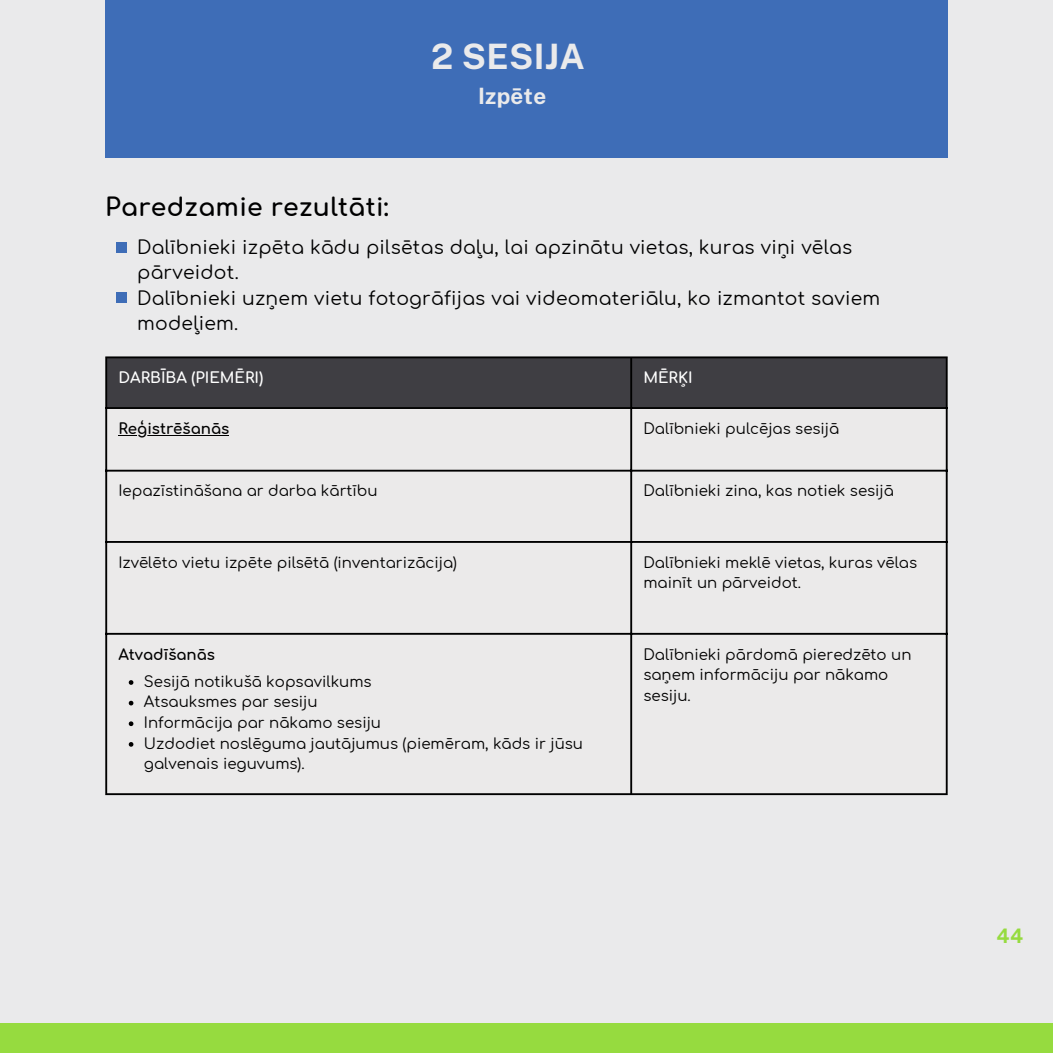
<style>
.page{position:relative;width:1053px;height:1053px;background:#fff}
.page>*{position:absolute;margin:0;border:0;box-sizing:border-box;transform-origin:0 0}
.t1{font:700 35px "Public Sans";letter-spacing:.015em;color:#eaeaeb}
.t2{font:700 25px "Comfortaa";letter-spacing:.015em;color:#000}
.t3{font:700 22.5px "Public Sans";letter-spacing:.015em;color:#eaeaeb}
.t4{font:700 20px "Public Sans";color:#96db3f}
.t5{font:18.75px/25.2px "Comfortaa";letter-spacing:.015em;color:#000}
.t6{font:15px/20.6px "Comfortaa";color:#000}
.t7{font:700 15px "Comfortaa";color:#000}
.t8{font:700 15px "Comfortaa";color:#fff}
</style>
<div class="page">
<div style="left:0;top:0;width:1052px;height:1053px;background:#eaeaeb"></div>
<div style="left:0;top:1023px;width:1052px;height:30px;background:#96db3f"></div>
<div style="left:105px;top:0;width:842px;height:158px;background:#3e6db7"></div>
<div style="left:107px;top:358px;width:838px;height:49px;background:#3f3e43"></div>
<svg style="left:107px;top:409px;width:838px;height:384px"></svg>
<hr style="left:118px;top:435px;width:111px;height:1px;background:#000">
<svg style="left:129px;top:680px;width:4px;height:5px"></svg>
<svg style="left:129px;top:701px;width:4px;height:4px"></svg>
<svg style="left:129px;top:721px;width:4px;height:5px"></svg>
<svg style="left:129px;top:742px;width:4px;height:5px"></svg>
<hr style="left:105px;top:358px;width:2px;height:435px;background:#000">
<hr style="left:630px;top:358px;width:2px;height:435px;background:#000">
<hr style="left:945px;top:358px;width:2px;height:435px;background:#000">
<hr style="left:105px;top:356px;width:842px;height:2px;background:#000">
<hr style="left:105px;top:407px;width:842px;height:2px;background:#000">
<hr style="left:105px;top:470px;width:842px;height:2px;background:#000">
<hr style="left:105px;top:541px;width:842px;height:2px;background:#000">
<hr style="left:105px;top:633px;width:842px;height:2px;background:#000">
<hr style="left:105px;top:793px;width:842px;height:2px;background:#000">
<div style="left:117px;top:243px;width:10px;height:10px;background:#3e6db7"></div>
<div style="left:117px;top:293px;width:10px;height:10px;background:#3e6db7"></div>
<h1 class="t1" style="left:431px;top:35px;width:155px">2 SESIJA</h1>
<h3 class="t3" style="left:478px;top:83px;width:70px">Izpēte</h3>
<h2 class="t2" style="left:105px;top:194px;width:285px">Paredzamie rezultāti:</h2>
<p class="t5" style="left:137px;top:235px;width:744px">Dalībnieki izpēta kādu pilsētas daļu, lai apzinātu vietas, kuras viņi vēlas pārveidot.<br>Dalībnieki uzņem vietu fotogrāfijas vai videomateriālu, ko izmantot saviem modeļiem.</p>
<p class="t8" style="left:118px;top:370px;width:146px">DARBĪBA (PIEMĒRI)</p>
<p class="t8" style="left:643px;top:370px;width:51px">MĒRĶI</p>
<p class="t7" style="left:118px;top:420px;width:112px">Reģistrēšanās</p>
<p class="t6" style="left:643px;top:418px;width:197px">Dalībnieki pulcējas sesijā</p>
<p class="t6" style="left:118px;top:481px;width:261px">Iepazīstināšana ar darba kārtību</p>
<p class="t6" style="left:643px;top:481px;width:252px">Dalībnieki zina, kas notiek sesijā</p>
<p class="t6" style="left:118px;top:552px;width:340px">Izvēlēto vietu izpēte pilsētā (inventarizācija)</p>
<p class="t6" style="left:643px;top:552px;width:275px">Dalībnieki meklē vietas, kuras vēlas mainīt un pārveidot.</p>
<p class="t7" style="left:118px;top:646px;width:98px">Atvadīšanās</p>
<p class="t6" style="left:144px;top:671px;width:229px">Sesijā notikušā kopsavilkums</p>
<p class="t6" style="left:144px;top:692px;width:175px">Atsauksmes par sesiju</p>
<p class="t6" style="left:144px;top:713px;width:239px">Informācija par nākamo sesiju</p>
<p class="t6" style="left:144px;top:733px;width:440px">Uzdodiet noslēguma jautājumus (piemēram, kāds ir jūsu galvenais ieguvums).</p>
<p class="t6" style="left:643px;top:644px;width:269px">Dalībnieki pārdomā pieredzēto un saņem informāciju par nākamo sesiju.</p>
<p class="t4" style="left:996px;top:924px;width:28px">44</p>
</div>
